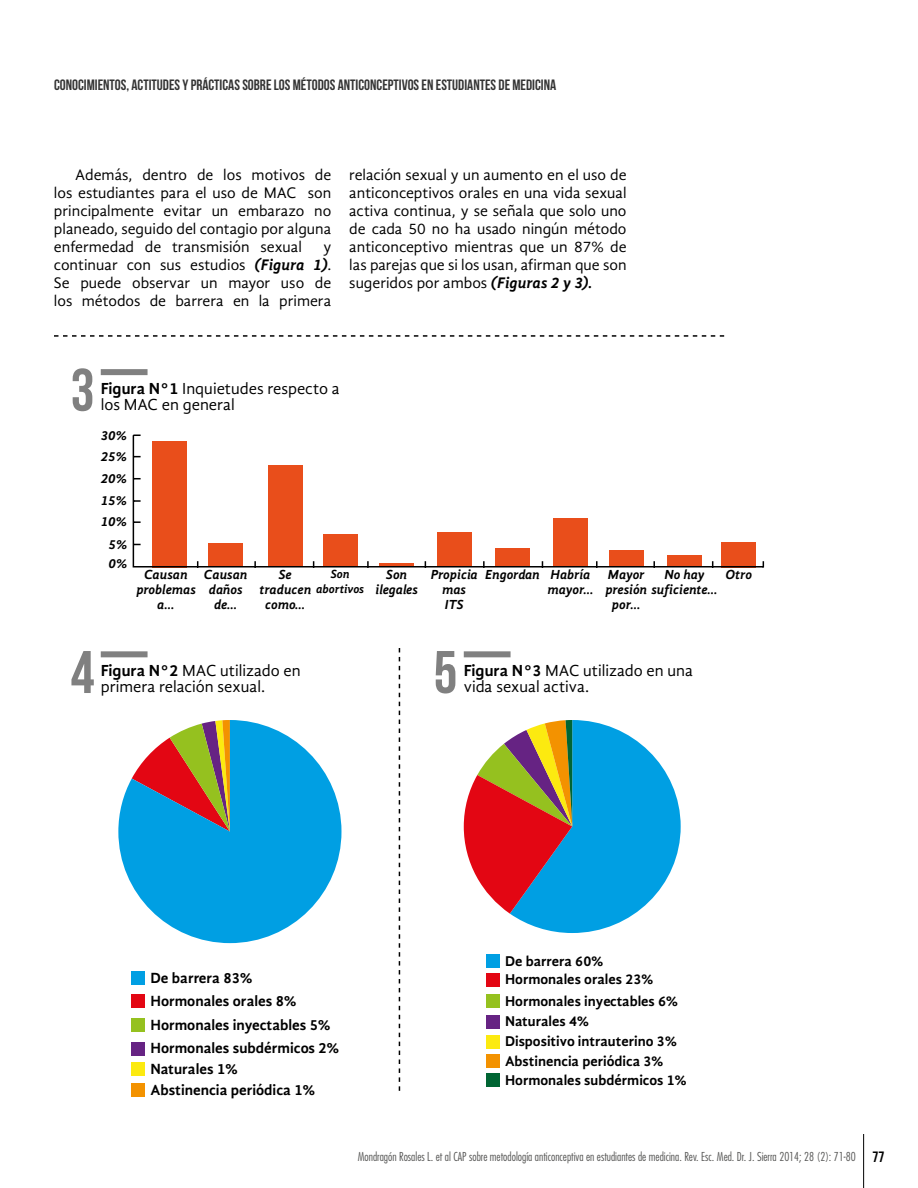
<style>
.page{position:relative;width:918px;height:1188px;background:#fff}
.page>*{position:absolute;margin:0;border:0;box-sizing:border-box;transform-origin:0 0}
.t1{font:700 60px "Bebas Neue";color:#808080}
.t2{font:16.5px/16.5px "Gandhi Sans";color:#000}
.t3{font:15.75px/18px "Gandhi Sans";color:#000;text-align:justify}
.t4{font:700 15.15px/22.6px "Gandhi Sans";color:#000}
.t5{font:15px "Bebas Neue";color:#333}
.t6{font:700 15px "Bebas Neue";color:#000}
.t7{font:700 14.55px/19.8px "Gandhi Sans";color:#000}
.t8{font:italic 700 13.5px/14.9px "Gandhi Sans";color:#000;text-align:center}
.t9{font:italic 700 12.15px "Gandhi Sans";color:#000}
.t10{font:300 condensed 12px "Futura Std";color:#575756}
.s1{font-weight:700;font-style:italic}
.s2{font-weight:700}
</style>
<div class="page">
<hr style="left:863px;top:1134px;width:1px;height:54px;background:#000">
<div style="left:101px;top:369px;width:47px;height:6px;background:#808080"></div>
<div style="left:101px;top:651px;width:47px;height:6px;background:#808080"></div>
<div style="left:464px;top:651px;width:47px;height:6px;background:#808080"></div>
<svg style="left:54px;top:335px;width:670px;height:2px"></svg>
<svg style="left:132px;top:434px;width:633px;height:134px"></svg>
<svg style="left:118px;top:720px;width:223px;height:223px;fill:#009fe3"></svg>
<div style="left:131px;top:971px;width:14px;height:14px;background:#009fe3"></div>
<div style="left:131px;top:994px;width:14px;height:14px;background:#e30613"></div>
<div style="left:131px;top:1018px;width:14px;height:14px;background:#95c11f"></div>
<div style="left:131px;top:1042px;width:14px;height:13px;background:#662383"></div>
<div style="left:131px;top:1063px;width:14px;height:13px;background:#fcea10"></div>
<div style="left:131px;top:1083px;width:14px;height:14px;background:#f39200"></div>
<svg style="left:399px;top:648px;width:1px;height:443px"></svg>
<div style="left:486px;top:955px;width:13px;height:13px;background:#009fe3"></div>
<div style="left:486px;top:973px;width:13px;height:13px;background:#e30613"></div>
<div style="left:486px;top:994px;width:13px;height:14px;background:#95c11f"></div>
<div style="left:486px;top:1015px;width:13px;height:13px;background:#662383"></div>
<div style="left:486px;top:1035px;width:13px;height:13px;background:#fcea10"></div>
<div style="left:486px;top:1055px;width:13px;height:13px;background:#f39200"></div>
<div style="left:486px;top:1073px;width:13px;height:14px;background:#006533"></div>
<svg style="left:464px;top:720px;width:217px;height:213px"></svg>
<p class="t5" style="left:54px;top:77px;width:504px">CONOCIMIENTOS, ACTITUDES Y PRÁCTICAS SOBRE LOS MÉTODOS ANTICONCEPTIVOS EN ESTUDIANTES DE MEDICINA</p>
<p class="t3" style="left:54px;top:166px;width:279px;text-indent:21px">Además, dentro de los motivos de los estudiantes para el uso de MAC son principalmente evitar un embarazo no planeado, seguido del contagio por alguna enfermedad de transmisión sexual</p>
<p class="t3" style="left:54px;top:238px;width:279px;text-indent:269px">y continuar con sus estudios <span class="s1">(Figura 1)</span>.<br>Se puede observar un mayor uso de los métodos de barrera en la primera</p>
<p class="t3" style="left:349px;top:166px;width:279px">relación sexual y un aumento en el uso de anticonceptivos orales en una vida sexual activa continua, y se señala que solo uno de cada 50 no ha usado ningún método anticonceptivo mientras que un 87% de las parejas que si los usan, afirman que son sugeridos por ambos <span class="s1">(Figuras 2 y 3).</span></p>
<h1 class="t1" style="left:71px;top:357px;width:25px">3</h1>
<p class="t2" style="left:101px;top:380px;width:241px"><span class="s2">Figura N°1</span> Inquietudes respecto a los MAC en general</p>
<p class="t8" style="left:101px;top:424px;width:28px;line-height:21.8px">30%<br>25%<br>20%<br>15%<br>10%<br>5%</p>
<p class="t8" style="left:108px;top:556px;width:20px">0%</p>
<p class="t8" style="left:136px;top:567px;width:61px">Causan problemas a...</p>
<p class="t8" style="left:204px;top:567px;width:45px">Causan daños de...</p>
<p class="t8" style="left:260px;top:567px;width:53px">Se traducen como...</p>
<p class="t8" style="left:375px;top:567px;width:44px">Son ilegales</p>
<p class="t8" style="left:431px;top:567px;width:48px">Propicia mas<br>ITS</p>
<p class="t8" style="left:485px;top:567px;width:110px;text-align:right">Engordan Habría mayor...</p>
<p class="t8" style="left:608px;top:567px;width:38px">Mayor</p>
<p class="t8" style="left:664px;top:567px;width:42px">No hay</p>
<p class="t9" style="left:331px;top:567px;width:20px">Son</p>
<p class="t8" style="left:726px;top:567px;width:28px">Otro</p>
<p class="t9" style="left:316px;top:582px;width:50px">abortivos</p>
<p class="t8" style="left:605px;top:582px;width:114px">presión suficiente...</p>
<p class="t8" style="left:612px;top:597px;width:30px">por...</p>
<h1 class="t1" style="left:71px;top:639px;width:25px">4</h1>
<h1 class="t1" style="left:434px;top:639px;width:25px">5</h1>
<p class="t2" style="left:101px;top:662px;width:202px"><span class="s2">Figura N°2</span> MAC utilizado en primera relación sexual.</p>
<p class="t2" style="left:464px;top:662px;width:231px"><span class="s2">Figura N°3</span> MAC utilizado en una vida sexual activa.</p>
<p class="t4" style="left:150px;top:966px;width:147px">De barrera 83%<br>Hormonales orales 8%</p>
<p class="t4" style="left:150px;top:1013px;width:190px;line-height:23.5px">Hormonales inyectables 5%<br>Hormonales subdérmicos 2%</p>
<p class="t4" style="left:150px;top:1059px;width:166px;line-height:20.4px">Naturales 1%<br>Abstinencia periódica 1%</p>
<p class="t7" style="left:505px;top:951px;width:150px;line-height:18.6px">De barrera 60%<br>Hormonales orales 23%</p>
<p class="t7" style="left:505px;top:991px;width:183px">Hormonales inyectables 6%<br>Naturales 4%<br>Dispositivo intrauterino 3%<br>Abstinencia periódica 3%<br>Hormonales subdérmicos 1%</p>
<p class="t10" style="left:358px;top:1149px;width:500px">Mondragón Rosales L. et al CAP sobre metodología anticonceptiva en estudiantes de medicina. Rev. Esc. Med. Dr. J. Sierra 2014; 28 (2): 71-80</p>
<p class="t6" style="left:873px;top:1148px;width:13px">77</p>
</div>
